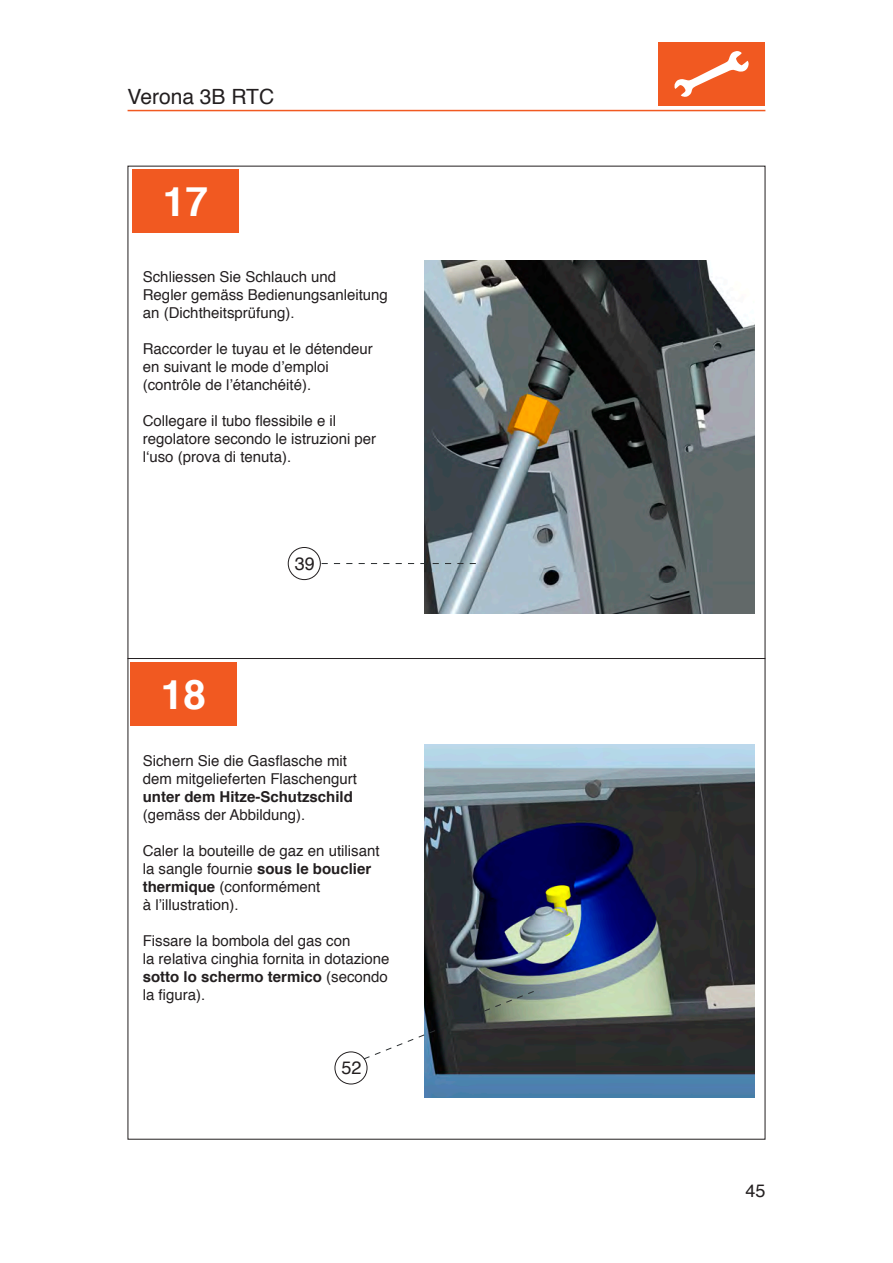
<style>
.page{position:relative;width:893px;height:1263px;background:#fff}
.page>*{position:absolute;margin:0;border:0;box-sizing:border-box;transform-origin:0 0}
.t1{font:700 40.8px "Helvetica";color:#fff}
.t2{font:21px "Helvetica";color:#231f20}
.t3{font:18px "Helvetica";color:#231f20}
.t4{font:15px/18px "Helvetica";color:#231f20}
.t5{font:700 15px "Helvetica";color:#231f20}
.s1{font-weight:700}
</style>
<div class="page">
<hr style="left:128px;top:110px;width:637px;height:1px;background:#f15921">
<div style="left:658px;top:43px;width:106px;height:63px;background:#f15921"></div>
<svg style="left:674px;top:51px;width:75px;height:46px"></svg>
<div style="left:288px;top:547px;width:33px;height:33px;border:1px solid #231f20;border-radius:50%"></div>
<div style="left:335px;top:1051px;width:32px;height:33px;border:1px solid #231f20;border-radius:50%"></div>
<div style="left:132px;top:169px;width:106px;height:64px;background:#f15921"></div>
<hr style="left:128px;top:658px;width:637px;height:1px;background:#231f20">
<div style="left:130px;top:662px;width:107px;height:63px;background:#f15921"></div>
<img style="left:425px;top:260px;width:330px;height:354px">
<img style="left:425px;top:744px;width:330px;height:354px">
<svg style="left:322px;top:563px;width:154px;height:1px"></svg>
<svg style="left:363px;top:990px;width:172px;height:70px"></svg>
<h2 class="t2" style="left:128px;top:81px;width:148px">Verona 3B RTC</h2>
<h1 class="t1" style="left:163px;top:169px;width:47px">17</h1>
<p class="t4" style="left:143px;top:268px;width:247px">Schliessen Sie Schlauch und<br>Regler gemäss Bedienungsanleitung an (Dichtheitsprüfung).</p>
<p class="t4" style="left:143px;top:340px;width:232px">Raccorder le tuyau et le détendeur en suivant le mode d’emploi (contrôle de l’étanchéité).</p>
<p class="t4" style="left:143px;top:412px;width:235px">Collegare il tubo flessibile e il regolatore secondo le istruzioni per l‘uso (prova di tenuta).</p>
<h1 class="t1" style="left:161px;top:662px;width:47px">18</h1>
<p class="t3" style="left:295px;top:549px;width:22px">39</p>
<p class="t4" style="left:143px;top:752px;width:216px">Sichern Sie die Gasflasche mit dem mitgelieferten Flaschengurt</p>
<p class="t5" style="left:143px;top:785px;width:212px">unter dem Hitze-Schutzschild</p>
<p class="t4" style="left:143px;top:806px;width:164px">(gemäss der Abbildung).</p>
<p class="t4" style="left:143px;top:842px;width:238px">Caler la bouteille de gaz en utilisant la sangle fournie <span class="s1">sous le bouclier thermique</span> (conformément<br>à l’illustration).</p>
<p class="t4" style="left:143px;top:932px;width:248px">Fissare la bombola del gas con<br>la relativa cinghia fornita in dotazione <span class="s1">sotto lo schermo termico</span> (secondo la figura).</p>
<p class="t3" style="left:341px;top:1054px;width:22px">52</p>
<p class="t3" style="left:745px;top:1176px;width:22px">45</p>
</div>
